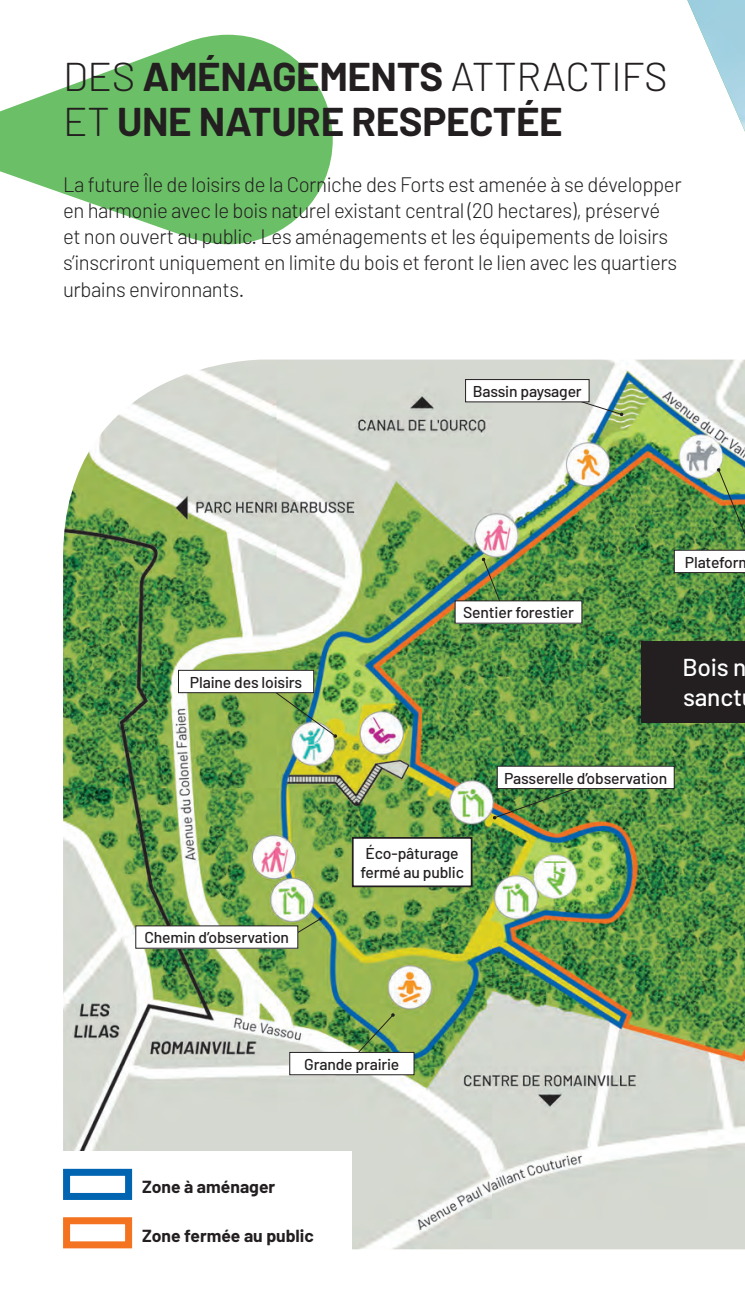
<style>
.page{position:relative;width:745px;height:1315px;background:#fff}
.page>*{position:absolute;margin:0;border:0;box-sizing:border-box;transform-origin:0 0}
.t1{font:700 40.25px/45.5px "Barlow";letter-spacing:-.01em;color:#231f20}
.t2{font:500 24.5px/29.8px "Barlow";letter-spacing:-.01em;color:#fff}
.t3{font:300 21px/26.2px "Barlow";letter-spacing:-.02em;color:#231f20}
.t4{font:700 17.5px "Barlow";color:#231f20}
.t5{font:500 15.75px/19.2px "Barlow";letter-spacing:-.01em;color:#231f20;text-align:center}
.s1{font-weight:300}
</style>
<div class="page">
<img style="left:63px;top:359px;width:681px;height:890px">
<svg style="left:0;top:34px;width:333px;height:210px;fill:#6bc067"></svg>
<svg style="left:659px;top:359px;width:85px;height:100px"></svg>
<img style="left:687px;top:0;width:57px;height:129px">
<svg style="left:537px;top:387px;width:86px;height:29px"></svg>
<img style="left:259px;top:680px;width:78px;height:58px">
<svg style="left:289px;top:917px;width:33px;height:21px"></svg>
<svg style="left:343px;top:1013px;width:51px;height:39px;background:#62935b"></svg>
<svg style="left:481px;top:557px;width:22px;height:43px"></svg>
<img style="left:492px;top:783px;width:94px;height:36px">
<div style="left:465px;top:379px;width:123px;height:23px;background:#fff"></div>
<div style="left:465px;top:379px;width:124px;height:23px;border:1px solid #231f20"></div>
<div style="left:641px;top:640px;width:103px;height:82px;background:#231f20"></div>
<img style="left:673px;top:468px;width:71px;height:105px">
<div style="left:455px;top:601px;width:126px;height:22px;background:#fff"></div>
<div style="left:454px;top:600px;width:128px;height:23px;border:1px solid #231f20"></div>
<div style="left:178px;top:670px;width:135px;height:22px;background:#fff"></div>
<div style="left:178px;top:670px;width:136px;height:23px;border:1px solid #231f20"></div>
<div style="left:136px;top:926px;width:161px;height:22px;background:#fff"></div>
<div style="left:497px;top:766px;width:176px;height:22px;background:#fff"></div>
<div style="left:496px;top:766px;width:178px;height:23px;border:1px solid #231f20"></div>
<div style="left:352px;top:838px;width:119px;height:48px;background:#fff"></div>
<div style="left:351px;top:837px;width:121px;height:50px;border:2px solid #231f20"></div>
<div style="left:289px;top:1052px;width:125px;height:22px;background:#fff"></div>
<div style="left:289px;top:1052px;width:125px;height:23px;border:1px solid #231f20"></div>
<div style="left:60px;top:1151px;width:291px;height:101px;background:#fff"></div>
<div style="left:63px;top:1217px;width:69px;height:31px;border:7px solid #f47321"></div>
<div style="left:63px;top:1168px;width:69px;height:32px;border:7px solid #0164b1"></div>
<h1 class="t1" style="left:63px;top:53px;width:605px"><span class="s1">DES</span> AMÉNAGEMENTS <span class="s1">ATTRACTIFS<br>ET</span> UNE NATURE RESPECTÉE</h1>
<p class="t3" style="left:63px;top:170px;width:619px">La future Île de loisirs de la Corniche des Forts est amenée à se développer en harmonie avec le bois naturel existant central (20 hectares), préservé et non ouvert au public. Les aménagements et les équipements de loisirs s’inscriront uniquement en limite du bois et feront le lien avec les quartiers urbains environnants.</p>
<p class="t5" style="left:472px;top:381px;width:110px">Bassin paysager</p>
<p class="t5" style="left:190px;top:672px;width:114px">Plaine des loisirs</p>
<p class="t5" style="left:144px;top:927px;width:146px">Chemin d’observation</p>
<p class="t5" style="left:462px;top:602px;width:112px">Sentier forestier</p>
<p class="t5" style="left:684px;top:552px;width:55px">Platefor</p>
<p class="t2" style="left:682px;top:652px;width:65px">Bois n sanct</p>
<p class="t5" style="left:360px;top:843px;width:105px">Éco-pâturage fermé au public</p>
<p class="t5" style="left:503px;top:768px;width:165px">Passerelle d’observation</p>
<p class="t5" style="left:304px;top:1054px;width:97px">Grande prairie</p>
<p class="t4" style="left:142px;top:1176px;width:135px">Zone à aménager</p>
<p class="t4" style="left:142px;top:1224px;width:173px">Zone fermée au public</p>
</div>
